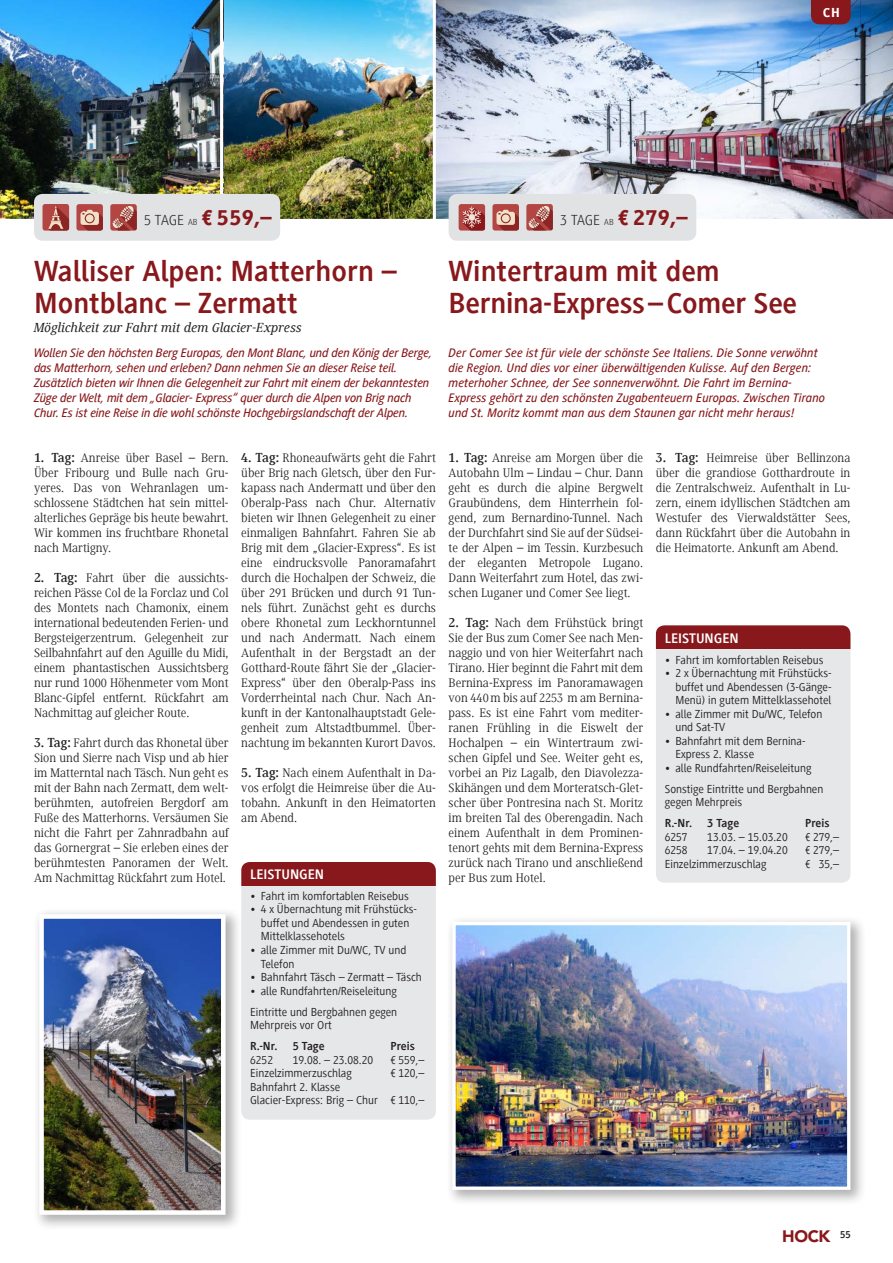
<style>
.page{position:relative;width:893px;height:1263px;background:#fff}
.page>*{position:absolute;margin:0;border:0;box-sizing:border-box;transform-origin:0 0}
.t1{font:700 30px/31.5px "Generis Sans Com";color:#88181b}
.t2{font:800 22.5px "Generis Sans Com";letter-spacing:.01em;color:#88181b}
.t3{font:900 16.5px "Avenir LT Std";color:#88181b}
.t4{font:300 15px "Generis Sans Com";letter-spacing:-.015em;color:#231f20}
.t5{font:700 14.25px "Generis Sans Com";color:#fff}
.t6{font:italic 500 13.5px "Generis Serif Com";color:#231f20}
.t7{font:800 13.5px "Generis Sans Com";color:#fff}
.t8{font:12.75px/15px "Generis Serif Com";color:#231f20;text-align:justify}
.t9{font:italic 500 12.75px/15px "Generis Sans Com";letter-spacing:-.015em;color:#88181b}
.t10{font:12px/13.5px "Generis Sans Com";color:#231f20}
.t11{font:700 12px "Generis Sans Com";color:#231f20}
.s1{font-size:9px}
.s2{font-weight:700;font-size:13.5px}
</style>
<div class="page">
<div style="left:241px;top:862px;width:195px;height:257px;background:#e6e7e9;border-radius:9px"></div>
<div style="left:241px;top:862px;width:195px;height:23px;background:#88181b"></div>
<div style="left:32px;top:907px;width:210px;height:324px;background:#231f20;opacity:.35"></div>
<img style="left:44px;top:919px;width:177px;height:291px">
<div style="left:39px;top:914px;width:187px;height:301px;border:4px solid #fff"></div>
<img style="left:0;top:0;width:433px;height:219px">
<div style="left:656px;top:625px;width:194px;height:258px;background:#e6e7e9;border-radius:9px"></div>
<div style="left:656px;top:625px;width:194px;height:24px;background:#88181b"></div>
<div style="left:445px;top:915px;width:422px;height:291px;background:#231f20;opacity:.35"></div>
<img style="left:456px;top:926px;width:390px;height:260px">
<div style="left:452px;top:922px;width:398px;height:268px;border:3px solid #fff"></div>
<img style="left:436px;top:0;width:457px;height:219px">
<svg style="left:811px;top:0;width:39px;height:24px"></svg>
<div style="left:449px;top:194px;width:247px;height:47px;background:#e1e2e4;border-radius:9px"></div>
<div style="left:459px;top:204px;width:26px;height:27px;background:#b34643;border-radius:3px"></div>
<svg style="left:463px;top:206px;width:22px;height:25px"></svg>
<div style="left:492px;top:204px;width:27px;height:27px;background:#b34643;border-radius:3px"></div>
<svg style="left:496px;top:210px;width:23px;height:21px"></svg>
<div style="left:526px;top:204px;width:27px;height:27px;background:#b34643;border-radius:3px"></div>
<svg style="left:528px;top:205px;width:25px;height:26px"></svg>
<hr style="left:220px;top:0;width:3px;height:225px;background:#fff">
<div style="left:34px;top:194px;width:246px;height:47px;background:#e1e2e4;border-radius:9px"></div>
<div style="left:43px;top:204px;width:26px;height:27px;background:#b34643;border-radius:3px"></div>
<svg style="left:48px;top:206px;width:21px;height:25px"></svg>
<div style="left:76px;top:204px;width:27px;height:27px;background:#b34643;border-radius:3px"></div>
<svg style="left:80px;top:210px;width:23px;height:21px"></svg>
<div style="left:110px;top:204px;width:27px;height:27px;background:#b34643;border-radius:3px"></div>
<svg style="left:112px;top:205px;width:25px;height:26px"></svg>
<p class="t7" style="left:823px;top:5px;width:19px">CH</p>
<p class="t7" style="left:825px;top:5px;width:17px">AT</p>
<p class="t4" style="left:144px;top:211px;width:55px">5 TAGE <span class="s1">AB</span></p>
<h2 class="t2" style="left:202px;top:205px;width:72px">€ 559,–</h2>
<h1 class="t1" style="left:34px;top:256px;width:364px">Walliser Alpen: Matterhorn –<br>Montblanc – Zermatt</h1>
<p class="t6" style="left:34px;top:320px;width:270px">Möglichkeit zur Fahrt mit dem Glacier-Express</p>
<p class="t9" style="left:34px;top:345px;width:400px">Wollen Sie den höchsten Berg Europas, den Mont Blanc, und den König der Berge, das Matterhorn, sehen und erleben? Dann nehmen Sie an dieser Reise teil.<br>Zusätzlich bieten wir Ihnen die Gelegenheit zur Fahrt mit einem der bekanntesten Züge der Welt, mit dem „Glacier- Express“ quer durch die Alpen von Brig nach Chur. Es ist eine Reise in die wohl schönste Hochgebirgslandschaft der Alpen.</p>
<p class="t4" style="left:560px;top:211px;width:55px">3 TAGE <span class="s1">AB</span></p>
<h2 class="t2" style="left:618px;top:205px;width:72px">€ 279,–</h2>
<h1 class="t1" style="left:449px;top:256px;width:350px">Wintertraum mit dem<br>Bernina-Express–Comer See</h1>
<p class="t9" style="left:449px;top:345px;width:378px">Der Comer See ist für viele der schönste See Italiens. Die Sonne verwöhnt die Region. Und dies vor einer überwältigenden Kulisse. Auf den Bergen: meterhoher Schnee, der See sonnenverwöhnt. Die Fahrt im Bernina-Express gehört zu den schönsten Zugabenteuern Europas. Zwischen Tirano und St. Moritz kommt man aus dem Staunen gar nicht mehr heraus!</p>
<p class="t8" style="left:34px;top:450px;width:196px"><span class="s2">1. Tag:</span> Anreise über Basel – Bern.<br>Über Fribourg und Bulle nach Gru&shy;yeres. Das von Wehranlagen um&shy;schlossene Städtchen hat sein mittel&shy;alterliches Gepräge bis heute bewahrt.<br>Wir kommen ins fruchtbare Rhonetal nach Martigny.</p>
<p class="t8" style="left:34px;top:570px;width:196px"><span class="s2">2. Tag:</span> Fahrt über die aussichts&shy;reichen Pässe Col de la Forclaz und Col des Montets nach Chamonix, einem international bedeutenden Ferien- und Bergsteigerzentrum. Gelegenheit zur Seilbahnfahrt auf den Aguille du Midi, einem phantastischen Aussichtsberg nur rund 1000 Höhenmeter vom Mont Blanc-Gipfel entfernt. Rückfahrt am Nachmittag auf gleicher Route.</p>
<p class="t8" style="left:34px;top:735px;width:196px"><span class="s2">3. Tag:</span> Fahrt durch das Rhonetal über Sion und Sierre nach Visp und ab hier im Matterntal nach Täsch. Nun geht es mit der Bahn nach Zermatt, dem welt&shy;berühmten, autofreien Bergdorf am Fuße des Matterhorns. Versäumen Sie nicht die Fahrt per Zahnradbahn auf das Gornergrat – Sie erleben eines der berühmtesten Panoramen der Welt.<br>Am Nachmittag Rückfahrt zum Hotel.</p>
<p class="t8" style="left:241px;top:450px;width:196px"><span class="s2">4. Tag:</span> Rhoneaufwärts geht die Fahrt über Brig nach Gletsch, über den Fur&shy;kapass nach Andermatt und über den Oberalp-Pass nach Chur. Alternativ bieten wir Ihnen Gelegenheit zu einer einmaligen Bahnfahrt. Fahren Sie ab Brig mit dem „Glacier-Express“. Es ist eine eindrucksvolle Panoramafahrt durch die Hochalpen der Schweiz, die über 291 Brücken und durch 91 Tun&shy;nels führt. Zunächst geht es durchs obere Rhonetal zum Leckhorntunnel und nach Andermatt. Nach einem Aufenthalt in der Bergstadt an der Gotthard-Route fährt Sie der „Glacier-Express“ über den Oberalp-Pass ins Vorderrheintal nach Chur. Nach An&shy;kunft in der Kantonalhauptstadt Gele&shy;genheit zum Altstadtbummel. Über&shy;nachtung im bekannten Kurort Davos.</p>
<p class="t8" style="left:241px;top:765px;width:196px"><span class="s2">5. Tag:</span> Nach einem Aufenthalt in Da&shy;vos erfolgt die Heimreise über die Au&shy;tobahn. Ankunft in den Heimatorten am Abend.</p>
<p class="t5" style="left:250px;top:866px;width:75px">LEISTUNGEN</p>
<p class="t10" style="left:250px;top:889px;width:160px">• Fahrt im komfortablen Reisebus</p>
<p class="t10" style="left:261px;top:903px;width:158px;text-indent:-11px">• 4 x Übernachtung mit Frühstücks&shy;buffet und Abendessen in guten<br>Mittelklassehotels</p>
<p class="t10" style="left:261px;top:943px;width:147px;text-indent:-11px">• alle Zimmer mit Du/WC, TV und<br>Telefon</p>
<p class="t10" style="left:250px;top:970px;width:173px">• Bahnfahrt Täsch – Zermatt – Täsch</p>
<p class="t10" style="left:250px;top:980px;width:149px;line-height:21px">• alle Rundfahrten/Reiseleitung<br>Eintritte und Bergbahnen gegen</p>
<p class="t10" style="left:250px;top:1018px;width:83px">Mehrpreis vor Ort</p>
<p class="t11" style="left:250px;top:1039px;width:29px">R.-Nr.</p>
<p class="t11" style="left:293px;top:1039px;width:33px">5 Tage</p>
<p class="t11" style="left:390px;top:1039px;width:26px">Preis</p>
<p class="t10" style="left:250px;top:1053px;width:24px">6252</p>
<p class="t10" style="left:293px;top:1053px;width:82px">19.08. – 23.08.20</p>
<p class="t10" style="left:390px;top:1053px;width:36px">€ 559,–</p>
<p class="t10" style="left:250px;top:1066px;width:103px">Einzelzimmerzuschlag</p>
<p class="t10" style="left:390px;top:1066px;width:36px">€ 120,–</p>
<p class="t10" style="left:250px;top:1080px;width:176px">Bahnfahrt 2. Klasse<br>Glacier-Express: Brig – Chur € 110,–</p>
<p class="t8" style="left:449px;top:450px;width:196px"><span class="s2">1. Tag:</span> Anreise am Morgen über die Autobahn Ulm – Lindau – Chur. Dann geht es durch die alpine Bergwelt Graubündens, dem Hinterrhein fol&shy;gend, zum Bernardino-Tunnel. Nach der Durchfahrt sind Sie auf der Südsei&shy;te der Alpen – im Tessin. Kurzbesuch der eleganten Metropole Lugano.<br>Dann Weiterfahrt zum Hotel, das zwi&shy;schen Luganer und Comer See liegt.</p>
<p class="t8" style="left:449px;top:615px;width:196px"><span class="s2">2. Tag:</span> Nach dem Frühstück bringt Sie der Bus zum Comer See nach Men&shy;naggio und von hier Weiterfahrt nach Tirano. Hier beginnt die Fahrt mit dem Bernina-Express im Panoramawagen von 440m bis auf 2253 m am Bernina&shy;pass. Es ist eine Fahrt vom mediter&shy;ranen Frühling in die Eiswelt der Hochalpen – ein Wintertraum zwi&shy;schen Gipfel und See. Weiter geht es, vorbei an Piz Lagalb, den Diavolezza-Skihängen und dem Morteratsch-Glet&shy;scher über Pontresina nach St. Moritz im breiten Tal des Oberengadin. Nach einem Aufenthalt in dem Prominen&shy;tenort gehts mit dem Bernina-Express zurück nach Tirano und anschließend per Bus zum Hotel.</p>
<p class="t8" style="left:656px;top:450px;width:196px"><span class="s2">3. Tag:</span> Heimreise über Bellinzona über die grandiose Gotthardroute in die Zentralschweiz. Aufenthalt in Lu&shy;zern, einem idyllischen Städtchen am Westufer des Vierwaldstätter Sees, dann Rückfahrt über die Autobahn in die Heimatorte. Ankunft am Abend.</p>
<p class="t5" style="left:665px;top:630px;width:75px">LEISTUNGEN</p>
<p class="t10" style="left:665px;top:653px;width:160px">• Fahrt im komfortablen Reisebus</p>
<p class="t10" style="left:675px;top:667px;width:157px;text-align:justify;text-indent:-11px">• 2 x Übernachtung mit Frühstücks&shy;buffet und Abendessen (3-Gänge-Menü) in gutem Mittelklassehotel</p>
<p class="t10" style="left:675px;top:707px;width:149px;text-indent:-11px">• alle Zimmer mit Du/WC, Telefon und Sat-TV</p>
<p class="t10" style="left:675px;top:734px;width:140px;text-indent:-11px">• Bahnfahrt mit dem Bernina-<br>Express 2. Klasse</p>
<p class="t10" style="left:665px;top:757px;width:160px;line-height:21px">• alle Rundfahrten/Reiseleitung<br>Sonstige Eintritte und Bergbahnen</p>
<p class="t10" style="left:665px;top:796px;width:79px">gegen Mehrpreis</p>
<p class="t11" style="left:665px;top:817px;width:29px">R.-Nr.</p>
<p class="t11" style="left:707px;top:817px;width:33px">3 Tage</p>
<p class="t11" style="left:805px;top:817px;width:26px">Preis</p>
<p class="t10" style="left:665px;top:830px;width:24px">6257</p>
<p class="t10" style="left:707px;top:830px;width:82px">13.03. – 15.03.20</p>
<p class="t10" style="left:805px;top:830px;width:36px">€ 279,–</p>
<p class="t10" style="left:665px;top:844px;width:24px">6258</p>
<p class="t10" style="left:707px;top:844px;width:82px">17.04. – 19.04.20</p>
<p class="t10" style="left:805px;top:844px;width:36px">€ 279,–</p>
<p class="t10" style="left:665px;top:857px;width:103px">Einzelzimmerzuschlag</p>
<p class="t10" style="left:805px;top:857px;width:36px">€ 35,–</p>
<p class="t3" style="left:782px;top:1226px;width:70px">HOCK <sup>55</sup></p>
</div>
